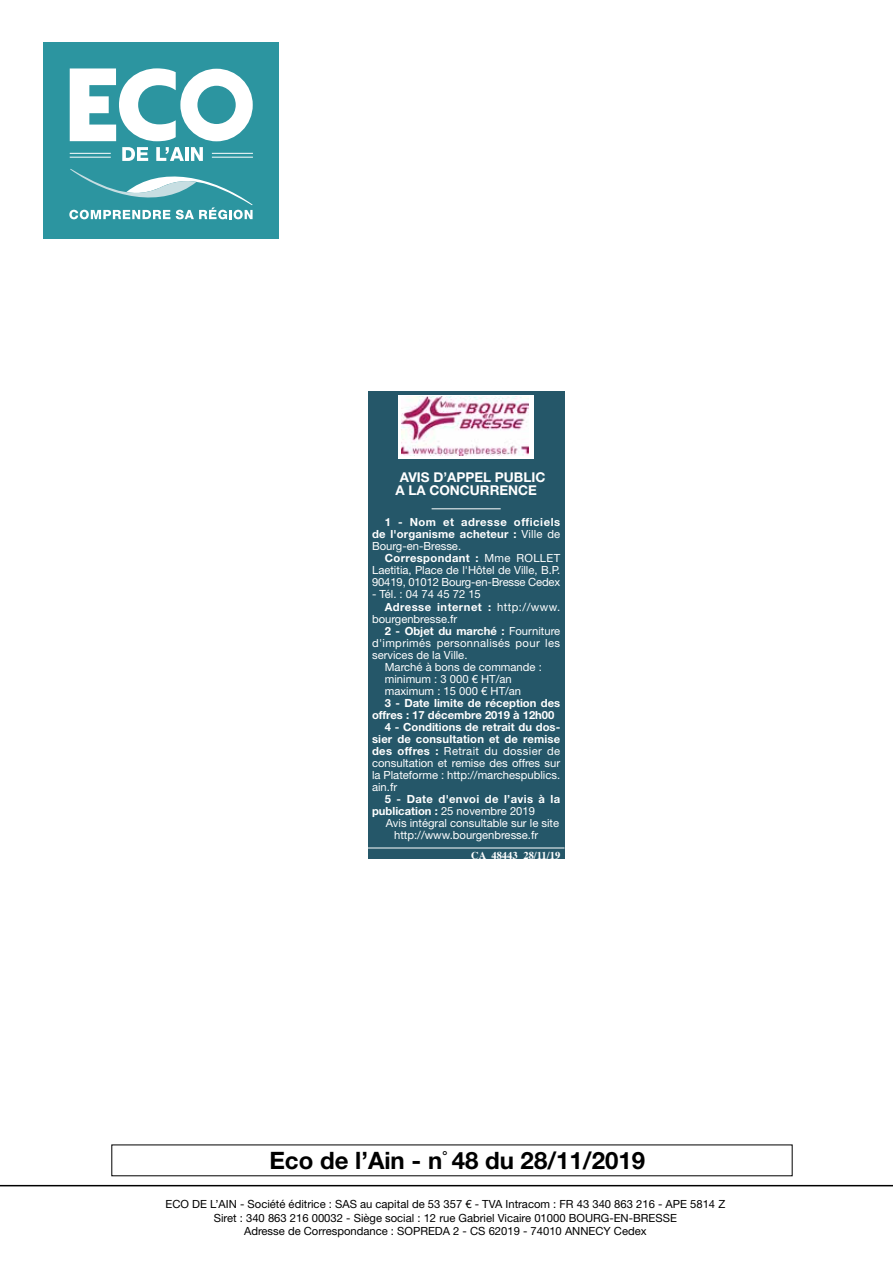
<style>
.page{position:relative;width:893px;height:1263px;background:#fff}
.page>*{position:absolute;margin:0;border:0;box-sizing:border-box;transform-origin:0 0}
.t1{font:700 24px "Helvetica Neue LT Std";color:#000}
.t2{font:700 13.5px/13.5px "Helvetica Neue LT Std";color:#fff}
.t3{font:11.25px/12px "Helvetica Neue LT Std";color:#fff;text-align:justify}
.t4{font:700 11.25px/12px "Helvetica Neue LT Std";letter-spacing:.015em;color:#fff;text-align:justify}
.t5{font:11.25px/13.5px "Helvetica Neue LT Std";color:#000;text-align:center}
.t6{font:11.25px "Helvetica Neue LT Std";letter-spacing:.03em;color:#fff}
.t7{font:700 11.25px "Helvetica Neue LT Std";letter-spacing:.04em;color:#fff}
.t8{font:700 10.5px "Times";color:#fff}
.s1{font-weight:400}
.s2{font-weight:700}
</style>
<div class="page">
<hr style="left:0;top:1185px;width:893px;height:1px;background:#000">
<div style="left:44px;top:43px;width:235px;height:196px;background:#2c95a0"></div>
<svg style="left:70px;top:68px;width:183px;height:73px"></svg>
<svg style="left:69px;top:147px;width:184px;height:72px"></svg>
<div style="left:368px;top:391px;width:196px;height:468px;background:#255769"></div>
<hr style="left:432px;top:509px;width:69px;height:1px;background:#fff">
<hr style="left:368px;top:848px;width:196px;height:1px;background:#fff">
<div style="left:399px;top:395px;width:135px;height:64px;background:#fff"></div>
<img style="left:401px;top:396px;width:127px;height:60px">
<p class="t2" style="left:395px;top:470px;width:151px;text-indent:4px">AVIS D’APPEL PUBLIC<br>A LA CONCURRENCE</p>
<p class="t4" style="left:372px;top:516px;width:190px;text-indent:13px">1 - Nom et adresse officiels de l'organisme acheteur : <span class="s1">Ville de Bourg-en-Bresse.</span></p>
<p class="t3" style="left:372px;top:552px;width:190px;text-indent:13px"><span class="s2">Correspondant :</span> Mme ROLLET Laetitia, Place de l'Hôtel de Ville, B.P.<br>90419, 01012 Bourg-en-Bresse Cedex</p>
<p class="t3" style="left:372px;top:588px;width:110px">- Tél. : 04 74 45 72 15</p>
<p class="t7" style="left:385px;top:599px;width:177px">Adresse internet : <span class="s1">http://www.</span></p>
<p class="t3" style="left:372px;top:612px;width:87px">bourgenbresse.fr</p>
<p class="t4" style="left:385px;top:624px;width:177px">2 - Objet du marché : <span class="s1">Fourniture</span></p>
<p class="t6" style="left:372px;top:636px;width:190px">d'imprimés personnalisés pour les</p>
<p class="t3" style="left:372px;top:648px;width:97px">services de la Ville.</p>
<p class="t3" style="left:385px;top:660px;width:158px">Marché à bons de commande :</p>
<p class="t3" style="left:385px;top:672px;width:128px">minimum : 3 000 € HT/an</p>
<p class="t3" style="left:385px;top:684px;width:138px">maximum : 15 000 € HT/an</p>
<p class="t4" style="left:385px;top:696px;width:177px">3 - Date limite de réception des</p>
<p class="t4" style="left:372px;top:708px;width:184px">offres : 17 décembre 2019 à 12h00</p>
<p class="t4" style="left:385px;top:720px;width:177px">4 - Conditions de retrait du dos-</p>
<p class="t4" style="left:372px;top:732px;width:190px">sier de consultation et de remise</p>
<p class="t6" style="left:372px;top:744px;width:190px"><span class="s2">des offres :</span> Retrait du dossier de</p>
<p class="t3" style="left:372px;top:756px;width:190px">consultation et remise des offres sur</p>
<p class="t3" style="left:372px;top:768px;width:190px">la Plateforme : http://marchespublics.</p>
<p class="t3" style="left:372px;top:780px;width:26px">ain.fr</p>
<p class="t4" style="left:372px;top:792px;width:190px;text-indent:13px">5 - Date d'envoi de l’avis à la publication : <span class="s1">25 novembre 2019</span></p>
<p class="t3" style="left:394px;top:816px;width:167px;text-indent:-8px">Avis intégral consultable sur le site http://www.bourgenbresse.fr</p>
<p class="t8" style="left:471px;top:845px;width:91px">CA 48443 28/11/19</p>
<h1 class="t1" style="left:269px;top:1145px;width:377px">Eco de l’Ain - n<sup>°</sup> 48 du 28/11/2019</h1>
<p class="t5" style="left:165px;top:1197px;width:561px">ECO DE L’AIN - Société éditrice : SAS au capital de 53 357 € - TVA Intracom : FR 43 340 863 216 - APE 5814 Z<br>Siret : 340 863 216 00032 - Siège social : 12 rue Gabriel Vicaire 01000 BOURG-EN-BRESSE<br>Adresse de Correspondance : SOPREDA 2 - CS 62019 - 74010 ANNECY Cedex</p>
</div>
